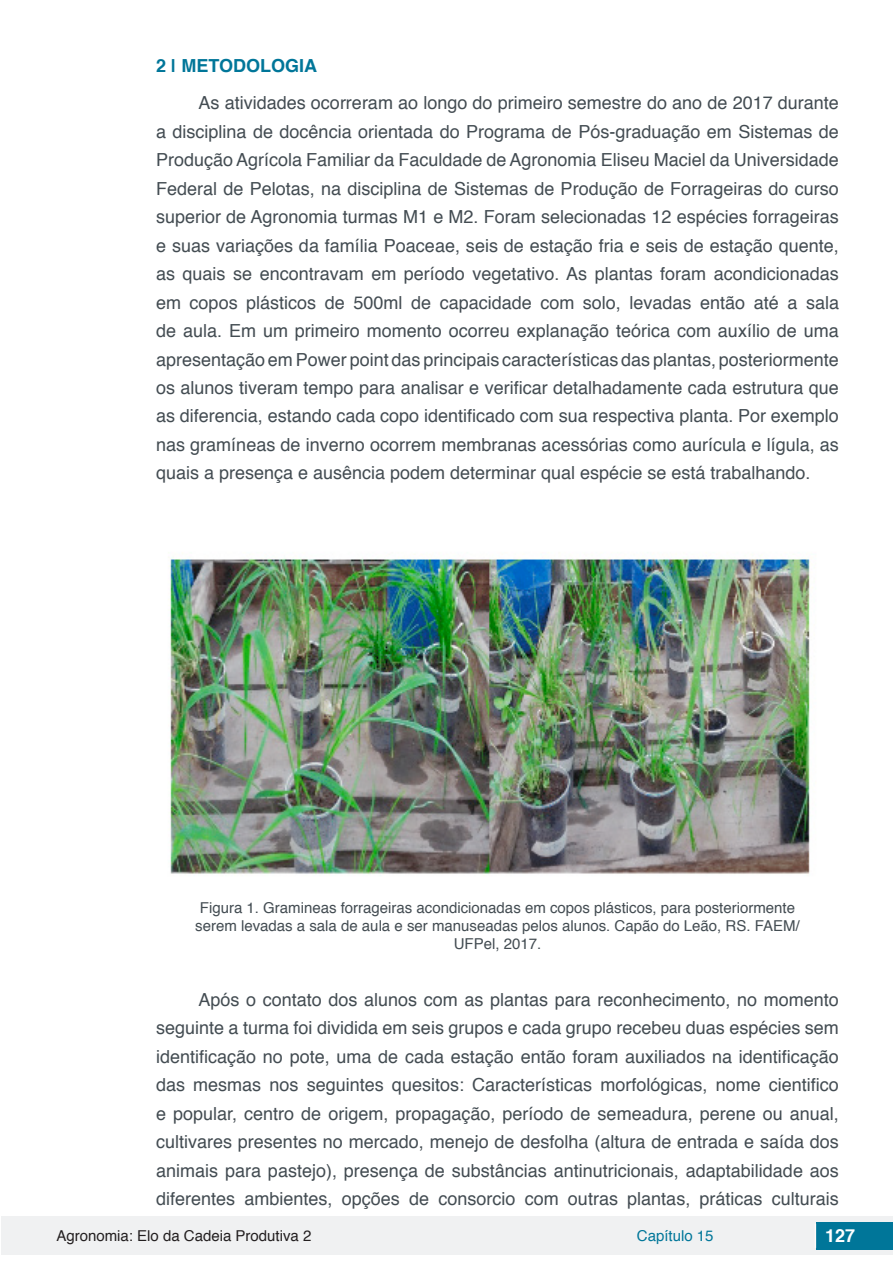
<style>
.page{position:relative;width:893px;height:1263px;background:#fff}
.page>*{position:absolute;margin:0;border:0;box-sizing:border-box;transform-origin:0 0}
.t1{font:18px/28.5px "Helvetica";color:#434c52;text-align:justify}
.t2{font:700 18px "Helvetica";color:#007699}
.t3{font:700 18px "Helvetica";color:#fff}
.t4{font:15px/18px "Helvetica";color:#434c52;text-align:center}
.t5{font:15px "Helvetica";color:#231f20}
.t6{font:15px "Helvetica";color:#007699}
</style>
<div class="page">
<div style="left:1px;top:1216px;width:891px;height:38px;background:#f0f1f2"></div>
<div style="left:816px;top:1222px;width:77px;height:27px;background:#007699"></div>
<svg style="left:815px;top:1224px;width:1px;height:24px"></svg>
<img style="left:168px;top:554px;width:645px;height:320px">
<p class="t2" style="left:156px;top:51px;width:163px">2 | METODOLOGIA</p>
<p class="t1" style="left:156px;top:89px;width:684px;text-indent:43px">As atividades ocorreram ao longo do primeiro semestre do ano de 2017 durante a disciplina de docência orientada do Programa de Pós-graduação em Sistemas de Produção Agrícola Familiar da Faculdade de Agronomia Eliseu Maciel da Universidade Federal de Pelotas, na disciplina de Sistemas de Produção de Forrageiras do curso superior de Agronomia turmas M1 e M2. Foram selecionadas 12 espécies forrageiras e suas variações da família Poaceae, seis de estação fria e seis de estação quente, as quais se encontravam em período vegetativo. As plantas foram acondicionadas em copos plásticos de 500ml de capacidade com solo, levadas então até a sala de aula. Em um primeiro momento ocorreu explanação teórica com auxílio de uma apresentação em Power point das principais características das plantas, posteriormente os alunos tiveram tempo para analisar e verificar detalhadamente cada estrutura que as diferencia, estando cada copo identificado com sua respectiva planta. Por exemplo nas gramíneas de inverno ocorrem membranas acessórias como aurícula e lígula, as quais a presença e ausência podem determinar qual espécie se está trabalhando.</p>
<p class="t4" style="left:195px;top:899px;width:606px">Figura 1. Gramineas forrageiras acondicionadas em copos plásticos, para posteriormente serem levadas a sala de aula e ser manuseadas pelos alunos. Capão do Leão, RS. FAEM/<br>UFPel, 2017.</p>
<p class="t1" style="left:156px;top:986px;width:684px;text-indent:43px">Após o contato dos alunos com as plantas para reconhecimento, no momento seguinte a turma foi dividida em seis grupos e cada grupo recebeu duas espécies sem identificação no pote, uma de cada estação então foram auxiliados na identificação das mesmas nos seguintes quesitos: Características morfológicas, nome cientifico e popular, centro de origem, propagação, período de semeadura, perene ou anual, cultivares presentes no mercado, menejo de desfolha (altura de entrada e saída dos animais para pastejo), presença de substâncias antinutricionais, adaptabilidade aos diferentes ambientes, opções de consorcio com outras plantas, práticas culturais</p>
<p class="t5" style="left:56px;top:1224px;width:257px">Agronomia: Elo da Cadeia Produtiva 2</p>
<p class="t6" style="left:637px;top:1224px;width:78px">Capítulo 15</p>
<p class="t3" style="left:825px;top:1221px;width:32px">127</p>
</div>
